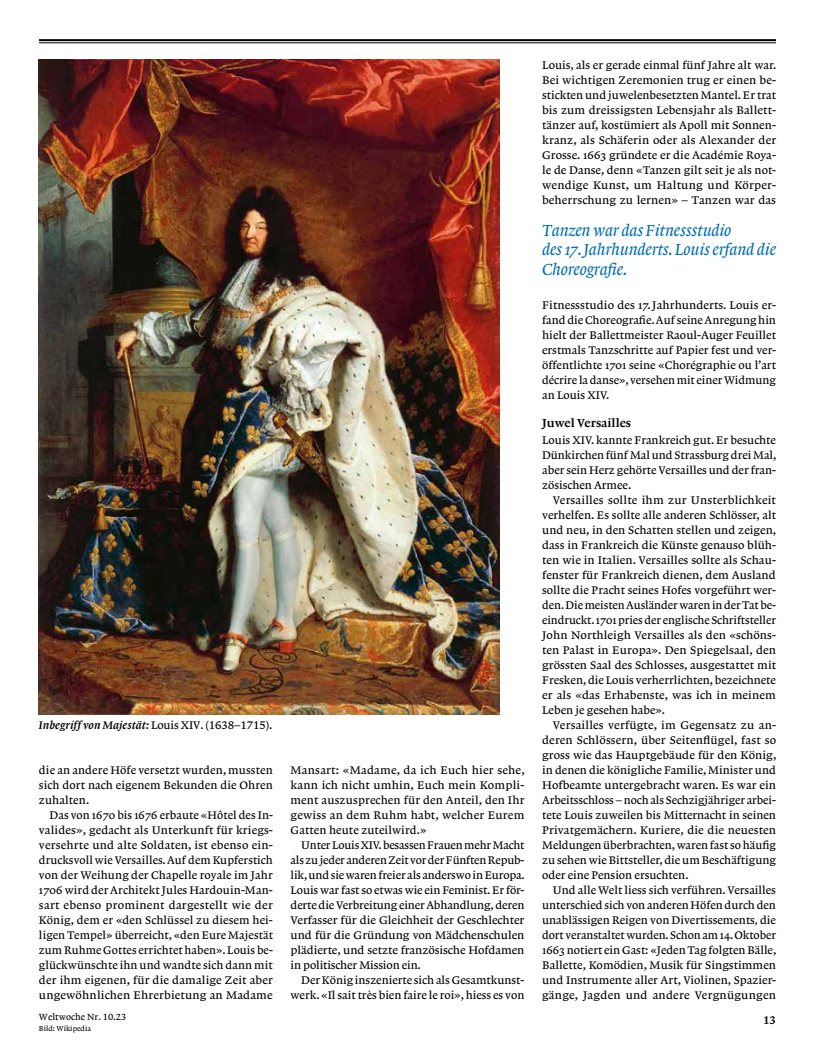
<style>
.page{position:relative;width:815px;height:1063px;background:#fff}
.page>*{position:absolute;margin:0;border:0;box-sizing:border-box;transform-origin:0 0}
.t1{font:16.88px/19.4px "Lexicon No 1 Italic A Txt";letter-spacing:-.01em;color:#006dae}
.t2{font:12.25px "Lexicon No 1 Roman C Txt";color:#000}
.t3{font:11.62px/15px "Lexicon No 1 Roman A Txt";color:#000;text-align:justify}
.t4{font:11.62px "Lexicon No 1 Italic C Tab";letter-spacing:.005em;color:#000}
.t5{font:11.62px "Lexicon No 1 Roman C Tab";color:#000}
.t6{font:9.38px "Lexicon No 1 Roman A Tab";color:#000}
.t7{font:7.5px "Lexicon No 1 Roman A Tab";color:#000}
.s1{font-family:"Lexicon No 1 Roman A Tab"}
.s2{font-family:"Lexicon No 1 Italic A Tab"}
</style>
<div class="page">
<hr style="left:39px;top:39px;width:737px;height:2px;background:#000">
<hr style="left:39px;top:42px;width:737px;height:1px;background:#000">
<img style="left:39px;top:59px;width:461px;height:655px">
<p class="t3" style="left:542px;top:58px;width:236px">Louis, als er gerade einmal fünf Jahre alt war.<br>Bei wichtigen Zeremonien trug er einen be&shy;stickten und juwelenbesetzten Mantel. Er trat bis zum dreissigsten Lebensjahr als Ballett&shy;tänzer auf, kostümiert als Apoll mit Sonnen&shy;kranz, als Schäferin oder als Alexander der Grosse. 1663 gründete er die Académie Roya&shy;le de Danse, denn «Tanzen gilt seit je als not&shy;wendige Kunst, um Haltung und Körper&shy;beherrschung zu lernen» – Tanzen war das</p>
<p class="t4" style="left:39px;top:719px;width:235px">Inbegriff von Majestät: <span class="s1">Louis XIV. (1638–1715).</span></p>
<p class="t3" style="left:39px;top:763px;width:235px">die an andere Höfe versetzt wurden, mussten sich dort nach eigenem Bekunden die Ohren zuhalten.</p>
<p class="t3" style="left:39px;top:808px;width:235px;text-indent:11px">Das von 1670 bis 1676 erbaute «Hôtel des In&shy;valides», gedacht als Unterkunft für kriegs&shy;versehrte und alte Soldaten, ist ebenso ein&shy;drucksvoll wie Versailles. Auf dem Kupferstich von der Weihung der Chapelle royale im Jahr 1706 wird der Architekt Jules Hardouin-Man&shy;sart ebenso prominent dargestellt wie der König, dem er «den Schlüssel zu diesem hei&shy;ligen Tempel» überreicht, «den Eure Majestät zum Ruhme Gottes errichtet haben». Louis be&shy;glückwünschte ihn und wandte sich dann mit der ihm eigenen, für die damalige Zeit aber ungewöhnlichen Ehrerbietung an Madame</p>
<p class="t3" style="left:291px;top:763px;width:236px">Mansart: «Madame, da ich Euch hier sehe, kann ich nicht umhin, Euch mein Kompli&shy;ment auszusprechen für den Anteil, den Ihr gewiss an dem Ruhm habt, welcher Eurem Gatten heute zuteilwird.»</p>
<p class="t3" style="left:291px;top:838px;width:236px;text-indent:11px">Unter Louis XIV. besassen Frauen mehr Macht als zu jeder anderen Zeit vor der Fünften Repub&shy;lik, und sie waren freier als anderswo in Europa.<br>Louis war fast so etwas wie ein Feminist. Er för&shy;derte die Verbreitung einer Abhandlung, deren Verfasser für die Gleichheit der Geschlechter und für die Gründung von Mädchenschulen plädierte, und setzte französische Hofdamen in politischer Mission ein.</p>
<p class="t3" style="left:291px;top:973px;width:235px;text-align:right">Der König inszenierte sich als Gesamtkunst&shy;werk. «Il sait très bien faire le roi», hiess es von</p>
<h1 class="t1" style="left:542px;top:221px;width:235px">Tanzen war das Fitnessstudio<br>des 17.Jahrhunderts. Louis erfand die<br>Choreografie.</h1>
<p class="t3" style="left:542px;top:298px;width:235px">Fitnessstudio des 17.Jahrhunderts. Louis er&shy;fand die Choreografie. Auf seine Anregung hin hielt der Ballettmeister Raoul-Auger Feuillet erstmals Tanzschritte auf Papier fest und ver&shy;öffentlichte 1701 seine «Chorégraphie ou l’art décrire la danse», versehen mit einer Widmung an Louis XIV.</p>
<p class="t2" style="left:542px;top:416px;width:90px">Juwel Versailles</p>
<p class="t3" style="left:542px;top:433px;width:236px">Louis XIV. kannte Frankreich gut. Er besuchte Dünkirchen fünf Mal und Strassburg drei Mal, aber sein Herz gehörte Versailles und der fran&shy;zösischen Armee.</p>
<p class="t3" style="left:542px;top:493px;width:236px;text-indent:11px">Versailles sollte ihm zur Unsterblichkeit verhelfen. Es sollte alle anderen Schlösser, alt und neu, in den Schatten stellen und zeigen, dass in Frankreich die Künste genauso blüh&shy;ten wie in Italien. Versailles sollte als Schau&shy;fenster für Frankreich dienen, dem Ausland sollte die Pracht seines Hofes vorgeführt wer&shy;den. Die meisten Ausländer waren in der Tat be&shy;eindruckt. 1701 pries der englische Schriftsteller John Northleigh Versailles als den «schöns&shy;ten Palast in Europa». Den Spiegelsaal, den grössten Saal des Schlosses, ausgestattet mit Fresken, die Louis verherrlichten, bezeichnete er als «das Erhabenste, was ich in meinem Leben je gesehen habe».</p>
<p class="t3" style="left:542px;top:718px;width:236px;text-indent:11px">Versailles verfügte, im Gegensatz zu an&shy;deren Schlössern, über Seitenflügel, fast so gross wie das Hauptgebäude für den König, in denen die königliche Familie, Minister und Hofbeamte untergebracht waren. Es war ein Arbeitsschloss – noch als Sechzigjähriger arbei&shy;tete Louis zuweilen bis Mitternacht in seinen Privatgemächern. Kuriere, die die neuesten Meldungen überbrachten, waren fast so häufig zu sehen wie Bittsteller, die um Beschäftigung oder eine Pension ersuchten.</p>
<p class="t3" style="left:542px;top:883px;width:236px;text-indent:11px">Und alle Welt liess sich verführen. Versailles unterschied sich von anderen Höfen durch den unablässigen Reigen von Divertissements<span class="s2">,</span> die dort veranstaltet wurden. Schon am 14.Oktober 1663 notiert ein Gast: «Jeden Tag folgten Bälle, Ballette, Komödien, Musik für Singstimmen und Instrumente aller Art, Violinen, Spazier&shy;gänge, Jagden und andere Vergnügungen</p>
<p class="t6" style="left:39px;top:1012px;width:89px">Weltwoche Nr. 10.23</p>
<p class="t5" style="left:763px;top:1014px;width:14px">13</p>
<p class="t7" style="left:39px;top:1024px;width:54px">Bild: Wikipedia</p>
</div>
